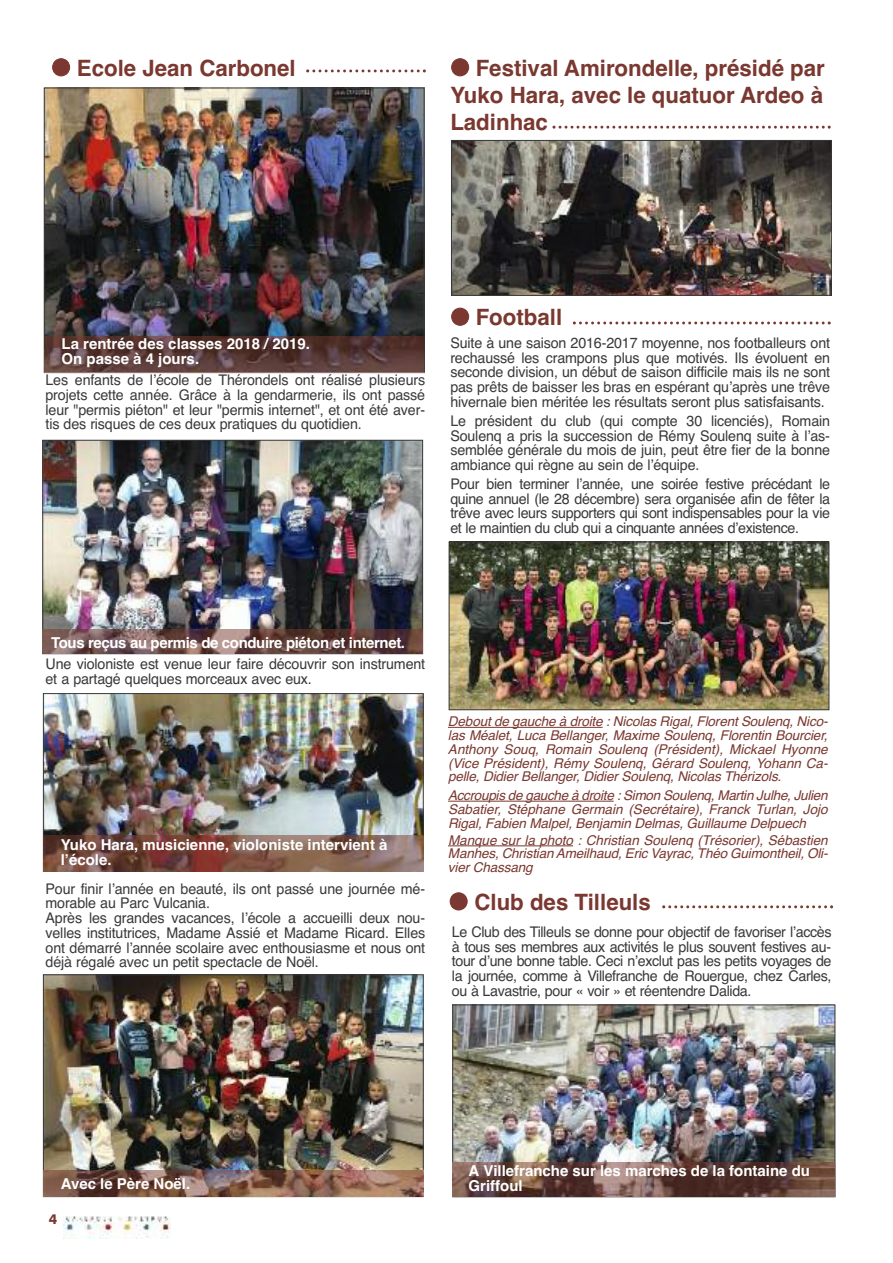
<style>
.page{position:relative;width:893px;height:1263px;background:#fff}
.page>*{position:absolute;margin:0;border:0;box-sizing:border-box;transform-origin:0 0}
.t1{font:700 22.5px/27.2px "Helvetica";color:#7a3830;text-align:justify}
.t2{font:700 15px/15px "Helvetica";color:#fff}
.t3{font:700 15px "Helvetica";letter-spacing:-.025em;color:#fff}
.t4{font:14.7px/14.7px "Helvetica";letter-spacing:-.01em;color:#39383a;text-align:justify}
.t5{font:italic 13.5px/13.8px "Helvetica";letter-spacing:-.01em;color:#7a3830;text-align:justify}
.t6{font:700 13.5px "Futura BT";color:#7a3830}
</style>
<div class="page">
<img style="left:64px;top:1216px;width:106px;height:22px">
<img style="left:45px;top:442px;width:376px;height:188px">
<svg style="left:43px;top:630px;width:380px;height:24px"></svg>
<img style="left:43px;top:630px;width:379px;height:23px">
<img style="left:45px;top:695px;width:376px;height:140px">
<svg style="left:43px;top:835px;width:380px;height:37px"></svg>
<img style="left:44px;top:835px;width:379px;height:36px">
<img style="left:46px;top:90px;width:376px;height:246px">
<svg style="left:44px;top:372px;width:380px;height:1px"></svg>
<img style="left:44px;top:336px;width:380px;height:36px">
<img style="left:45px;top:976px;width:376px;height:194px">
<svg style="left:43px;top:1170px;width:380px;height:27px"></svg>
<img style="left:44px;top:1170px;width:379px;height:26px">
<img style="left:453px;top:142px;width:377px;height:152px">
<div style="left:451px;top:140px;width:381px;height:156px;border:1px solid #39383a"></div>
<img style="left:451px;top:544px;width:376px;height:164px">
<div style="left:449px;top:542px;width:380px;height:168px;border:1px solid #39383a"></div>
<hr style="left:448px;top:727px;width:155px;height:1px;background:#7a3830">
<hr style="left:448px;top:801px;width:166px;height:1px;background:#7a3830">
<hr style="left:448px;top:845px;width:125px;height:1px;background:#7a3830">
<img style="left:454px;top:1007px;width:379px;height:156px">
<svg style="left:452px;top:1163px;width:383px;height:34px"></svg>
<img style="left:453px;top:1163px;width:381px;height:33px">
<svg style="left:306px;top:69px;width:120px;height:3px"></svg>
<svg style="left:552px;top:126px;width:279px;height:3px"></svg>
<svg style="left:573px;top:321px;width:258px;height:3px"></svg>
<svg style="left:662px;top:905px;width:171px;height:3px"></svg>
<h1 class="t1" style="left:52px;top:55px;width:246px">● Ecole Jean Carbonel</h1>
<h1 class="t1" style="left:450px;top:55px;width:376px">● Festival Amirondelle, présidé par Yuko Hara, avec le quatuor Ardeo à Ladinhac</h1>
<p class="t2" style="left:62px;top:336px;width:250px">La rentrée des classes 2018 / 2019.<br>On passe à 4 jours.</p>
<p class="t4" style="left:46px;top:373px;width:381px">Les enfants de l’école de Thérondels ont réalisé plusieurs projets cette année. Grâce à la gendarmerie, ils ont passé leur "permis piéton" et leur "permis internet", et ont été aver&shy;tis des risques de ces deux pratiques du quotidien.</p>
<h1 class="t1" style="left:451px;top:304px;width:113px">● Football</h1>
<p class="t4" style="left:450px;top:336px;width:381px">Suite à une saison 2016-2017 moyenne, nos footballeurs ont rechaussé les crampons plus que motivés. Ils évoluent en seconde division, un début de saison difficile mais ils ne sont pas prêts de baisser les bras en espérant qu’après une trêve hivernale bien méritée les résultats seront plus satisfaisants.</p>
<p class="t4" style="left:450px;top:413px;width:381px">Le président du club (qui compte 30 licenciés), Romain Soulenq a pris la succession de Rémy Soulenq suite à l’as&shy;semblée générale du mois de juin, peut être fier de la bonne ambiance qui règne au sein de l’équipe.</p>
<p class="t4" style="left:450px;top:476px;width:381px">Pour bien terminer l’année, une soirée festive précédant le quine annuel (le 28 décembre) sera organisée afin de fêter la trêve avec leurs supporters qui sont indispensables pour la vie et le maintien du club qui a cinquante années d’existence.</p>
<p class="t3" style="left:51px;top:634px;width:356px">Tous reçus au permis de conduire piéton et internet.</p>
<p class="t4" style="left:46px;top:656px;width:381px">Une violoniste est venue leur faire découvrir son instrument et a partagé quelques morceaux avec eux.</p>
<p class="t2" style="left:61px;top:838px;width:328px">Yuko Hara, musicienne, violoniste intervient à l’école.</p>
<p class="t4" style="left:46px;top:881px;width:381px;text-align:left">Pour finir l’année en beauté, ils ont passé une journée mé&shy;morable au Parc Vulcania.<br>Après les grandes vacances, l’école a accueilli deux nou&shy;velles institutrices, Madame Assié et Madame Ricard. Elles ont démarré l’année scolaire avec enthousiasme et nous ont déjà régalé avec un petit spectacle de Noël.</p>
<p class="t5" style="left:448px;top:715px;width:381px">Debout de gauche à droite : Nicolas Rigal, Florent Soulenq, Nico&shy;las Méalet, Luca Bellanger, Maxime Soulenq, Florentin Bourcier, Anthony Souq, Romain Soulenq (Président), Mickael Hyonne (Vice Président), Rémy Soulenq, Gérard Soulenq, Yohann Ca&shy;pelle, Didier Bellanger, Didier Soulenq, Nicolas Thérizols.</p>
<p class="t5" style="left:448px;top:788px;width:381px">Accroupis de gauche à droite : Simon Soulenq, Martin Julhe, Julien Sabatier, Stéphane Germain (Secrétaire), Franck Turlan, Jojo Rigal, Fabien Malpel, Benjamin Delmas, Guillaume Delpuech</p>
<p class="t5" style="left:448px;top:833px;width:381px">Manque sur la photo : Christian Soulenq (Trésorier), Sébastien Manhes, Christian Ameilhaud, Eric Vayrac, Théo Guimontheil, Oli&shy;vier Chassang</p>
<h1 class="t1" style="left:449px;top:888px;width:203px">● Club des Tilleuls</h1>
<p class="t4" style="left:452px;top:924px;width:381px">Le Club des Tilleuls se donne pour objectif de favoriser l’accès à tous ses membres aux activités le plus souvent festives au&shy;tour d’une bonne table. Ceci n’exclut pas les petits voyages de la journée, comme à Villefranche de Rouergue, chez Carles, ou à Lavastrie, pour « voir » et réentendre Dalida.</p>
<p class="t2" style="left:61px;top:1176px;width:131px">Avec le Père Noël.</p>
<p class="t6" style="left:49px;top:1213px;width:10px">4</p>
<p class="t2" style="left:469px;top:1163px;width:343px">A Villefranche sur les marches de la fontaine du<br>Griffoul</p>
</div>
